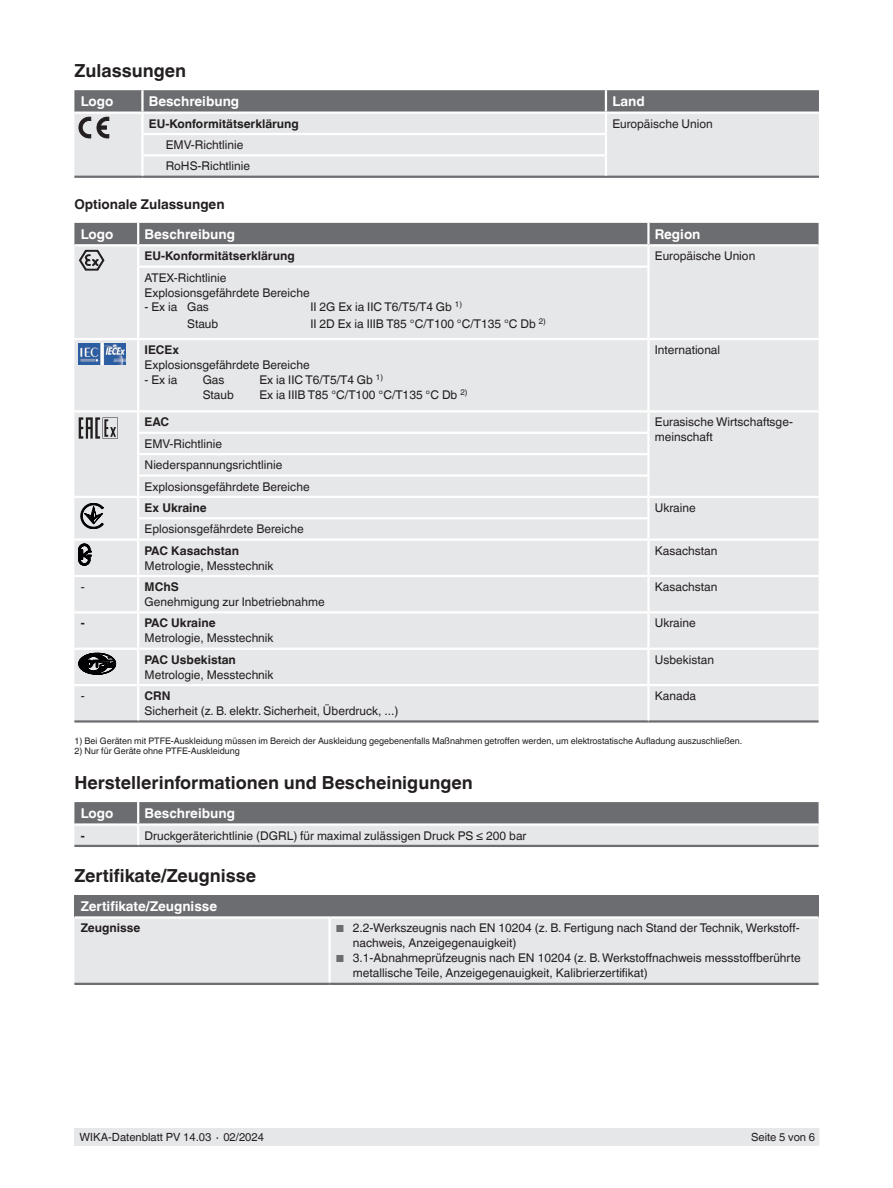
<style>
.page{position:relative;width:893px;height:1188px;background:#fff}
.page>*{position:absolute;margin:0;border:0;box-sizing:border-box;transform-origin:0 0}
.t1{font:700 18px "Helvetica World";color:#231f20}
.t2{font:700 13.5px "Helvetica World";color:#fff}
.t3{font:700 13.5px "Helvetica World";color:#231f20}
.t4{font:12px/15px "Helvetica World";color:#231f20}
.t5{font:700 12px "Helvetica World";color:#231f20}
.t6{font:11.25px "Helvetica World";color:#231f20}
.t7{font:9px "Helvetica World";color:#231f20}
.s1{font-size:10.2px;color:#6c6d70}
</style>
<div class="page">
<div style="left:75px;top:1128px;width:744px;height:17px;background:#e6e7e9"></div>
<hr style="left:142px;top:176px;width:464px;height:2px;background:#6c6d70">
<hr style="left:74px;top:176px;width:68px;height:2px;background:#6c6d70">
<hr style="left:606px;top:176px;width:213px;height:2px;background:#6c6d70">
<div style="left:74px;top:271px;width:745px;height:449px;background:#e6e7e9"></div>
<hr style="left:74px;top:338px;width:64px;height:2px;background:#fff">
<hr style="left:138px;top:338px;width:510px;height:2px;background:#fff">
<hr style="left:648px;top:338px;width:171px;height:2px;background:#fff">
<hr style="left:137px;top:517px;width:513px;height:2px;background:#fff">
<hr style="left:138px;top:539px;width:510px;height:2px;background:#fff">
<hr style="left:138px;top:410px;width:510px;height:3px;background:#fff">
<hr style="left:138px;top:611px;width:510px;height:2px;background:#fff">
<hr style="left:138px;top:684px;width:510px;height:2px;background:#fff">
<hr style="left:74px;top:720px;width:64px;height:3px;background:#6c6d70">
<hr style="left:138px;top:720px;width:510px;height:3px;background:#6c6d70">
<hr style="left:648px;top:720px;width:171px;height:3px;background:#6c6d70">
<hr style="left:137px;top:541px;width:2px;height:34px;background:#fff">
<hr style="left:647px;top:541px;width:3px;height:34px;background:#fff">
<hr style="left:137px;top:432px;width:513px;height:2px;background:#fff">
<hr style="left:137px;top:453px;width:513px;height:2px;background:#fff">
<hr style="left:137px;top:474px;width:513px;height:3px;background:#fff">
<hr style="left:137px;top:613px;width:2px;height:35px;background:#fff">
<hr style="left:647px;top:613px;width:3px;height:35px;background:#fff">
<hr style="left:138px;top:648px;width:510px;height:2px;background:#fff">
<hr style="left:648px;top:648px;width:171px;height:2px;background:#fff">
<hr style="left:74px;top:648px;width:64px;height:2px;background:#fff">
<hr style="left:138px;top:496px;width:510px;height:2px;background:#fff">
<hr style="left:74px;top:575px;width:64px;height:2px;background:#fff">
<hr style="left:138px;top:575px;width:510px;height:2px;background:#fff">
<hr style="left:137px;top:577px;width:2px;height:34px;background:#fff">
<hr style="left:648px;top:575px;width:171px;height:2px;background:#fff">
<hr style="left:647px;top:577px;width:3px;height:34px;background:#fff">
<hr style="left:137px;top:650px;width:2px;height:34px;background:#fff">
<hr style="left:647px;top:650px;width:3px;height:34px;background:#fff">
<hr style="left:74px;top:496px;width:64px;height:2px;background:#fff">
<hr style="left:137px;top:519px;width:2px;height:20px;background:#fff">
<hr style="left:648px;top:496px;width:171px;height:2px;background:#fff">
<hr style="left:647px;top:498px;width:3px;height:19px;background:#fff">
<hr style="left:647px;top:519px;width:3px;height:20px;background:#fff">
<hr style="left:74px;top:539px;width:64px;height:2px;background:#fff">
<hr style="left:648px;top:539px;width:171px;height:2px;background:#fff">
<hr style="left:648px;top:611px;width:171px;height:2px;background:#fff">
<hr style="left:648px;top:684px;width:171px;height:2px;background:#fff">
<hr style="left:74px;top:611px;width:64px;height:2px;background:#fff">
<hr style="left:74px;top:684px;width:64px;height:2px;background:#fff">
<hr style="left:647px;top:268px;width:3px;height:70px;background:#fff">
<hr style="left:647px;top:340px;width:3px;height:70px;background:#fff">
<hr style="left:648px;top:410px;width:171px;height:3px;background:#fff">
<hr style="left:137px;top:268px;width:2px;height:70px;background:#fff">
<hr style="left:137px;top:340px;width:2px;height:70px;background:#fff">
<hr style="left:74px;top:410px;width:64px;height:3px;background:#fff">
<hr style="left:647px;top:413px;width:3px;height:19px;background:#fff">
<hr style="left:647px;top:434px;width:3px;height:19px;background:#fff">
<hr style="left:647px;top:455px;width:3px;height:19px;background:#fff">
<hr style="left:647px;top:477px;width:3px;height:19px;background:#fff">
<hr style="left:647px;top:686px;width:3px;height:34px;background:#fff">
<svg style="left:137px;top:413px;width:2px;height:104px"></svg>
<hr style="left:137px;top:686px;width:2px;height:34px;background:#fff">
<svg style="left:81px;top:503px;width:22px;height:26px"></svg>
<hr style="left:74px;top:845px;width:64px;height:2px;background:#6c6d70">
<hr style="left:138px;top:845px;width:681px;height:2px;background:#6c6d70">
<svg style="left:74px;top:802px;width:745px;height:44px;background:#a9a9ac"></svg>
<hr style="left:137px;top:802px;width:2px;height:21px;background:#fff">
<div style="left:74px;top:895px;width:745px;height:22px;background:#6c6d70"></div>
<div style="left:74px;top:919px;width:745px;height:64px;background:#e6e7e9"></div>
<hr style="left:74px;top:916px;width:257px;height:3px;background:#fff">
<hr style="left:328px;top:919px;width:3px;height:64px;background:#fff">
<hr style="left:331px;top:916px;width:488px;height:3px;background:#fff">
<hr style="left:74px;top:983px;width:256px;height:2px;background:#6c6d70">
<hr style="left:330px;top:983px;width:489px;height:2px;background:#6c6d70">
<svg style="left:74px;top:90px;width:745px;height:86px;background:#c8c9cb"></svg>
<svg style="left:74px;top:223px;width:745px;height:48px;background:#b1b2b4"></svg>
<img style="left:79px;top:343px;width:47px;height:22px">
<svg style="left:79px;top:417px;width:39px;height:22px"></svg>
<svg style="left:79px;top:544px;width:12px;height:21px"></svg>
<svg style="left:79px;top:653px;width:37px;height:22px"></svg>
<h1 class="t1" style="left:74px;top:60px;width:113px">Zulassungen</h1>
<p class="t2" style="left:81px;top:94px;width:34px">Logo</p>
<p class="t2" style="left:149px;top:94px;width:92px">Beschreibung</p>
<p class="t2" style="left:612px;top:94px;width:34px">Land</p>
<p class="t5" style="left:149px;top:116px;width:152px">EU-Konformitätserklärung</p>
<p class="t4" style="left:612px;top:116px;width:102px">Europäische Union</p>
<p class="t4" style="left:166px;top:134px;width:86px;line-height:21.3px">EMV-Richtlinie<br>RoHS-Richtlinie</p>
<p class="t3" style="left:74px;top:197px;width:152px">Optionale Zulassungen</p>
<p class="t2" style="left:81px;top:226px;width:34px">Logo</p>
<p class="t2" style="left:145px;top:226px;width:92px">Beschreibung</p>
<p class="t2" style="left:655px;top:226px;width:47px">Region</p>
<p class="t5" style="left:145px;top:249px;width:152px">EU-Konformitätserklärung</p>
<p class="t4" style="left:655px;top:249px;width:102px">Europäische Union</p>
<p class="t4" style="left:145px;top:270px;width:167px">ATEX-Richtlinie<br>Explosionsgefährdete Bereiche</p>
<p class="t4" style="left:145px;top:300px;width:66px">- Ex ia Gas</p>
<p class="t4" style="left:310px;top:300px;width:153px">II 2G Ex ia IIC T6/T5/T4 Gb <sup>1)</sup></p>
<p class="t4" style="left:187px;top:317px;width:33px">Staub</p>
<p class="t4" style="left:310px;top:317px;width:237px">II 2D Ex ia IIIB T85 °C/T100 °C/T135 °C Db <sup>2)</sup></p>
<p class="t5" style="left:145px;top:343px;width:36px">IECEx</p>
<p class="t4" style="left:145px;top:357px;width:167px">Explosionsgefährdete Bereiche</p>
<p class="t4" style="left:145px;top:372px;width:34px">- Ex ia</p>
<p class="t4" style="left:203px;top:372px;width:23px">Gas</p>
<p class="t4" style="left:259px;top:372px;width:125px">Ex ia IIC T6/T5/T4 Gb <sup>1)</sup></p>
<p class="t4" style="left:203px;top:387px;width:33px">Staub</p>
<p class="t4" style="left:259px;top:387px;width:210px">Ex ia IIIB T85 °C/T100 °C/T135 °C Db <sup>2)</sup></p>
<p class="t4" style="left:655px;top:342px;width:67px">International</p>
<p class="t5" style="left:145px;top:415px;width:26px">EAC</p>
<p class="t4" style="left:655px;top:415px;width:140px">Eurasische Wirtschaftsge&shy;meinschaft</p>
<p class="t4" style="left:145px;top:433px;width:167px;line-height:21.3px">EMV-Richtlinie<br>Niederspannungsrichtlinie<br>Explosionsgefährdete Bereiche</p>
<p class="t5" style="left:145px;top:501px;width:64px">Ex Ukraine</p>
<p class="t4" style="left:655px;top:500px;width:42px">Ukraine</p>
<p class="t4" style="left:145px;top:522px;width:161px">Eplosionsgefährdete Bereiche</p>
<p class="t5" style="left:145px;top:543px;width:96px">PAC Kasachstan</p>
<p class="t4" style="left:145px;top:558px;width:130px">Metrologie, Messtechnik</p>
<p class="t4" style="left:655px;top:543px;width:64px">Kasachstan</p>
<p class="t4" style="left:81px;top:579px;width:5px">-</p>
<p class="t5" style="left:145px;top:580px;width:36px">MChS</p>
<p class="t4" style="left:145px;top:594px;width:182px">Genehmigung zur Inbetriebnahme</p>
<p class="t4" style="left:655px;top:579px;width:64px">Kasachstan</p>
<p class="t5" style="left:81px;top:616px;width:5px">-</p>
<p class="t5" style="left:145px;top:616px;width:73px">PAC Ukraine</p>
<p class="t4" style="left:145px;top:631px;width:130px">Metrologie, Messtechnik</p>
<p class="t4" style="left:655px;top:616px;width:42px">Ukraine</p>
<p class="t5" style="left:145px;top:653px;width:93px">PAC Usbekistan</p>
<p class="t4" style="left:145px;top:667px;width:130px">Metrologie, Messtechnik</p>
<p class="t4" style="left:655px;top:652px;width:61px">Usbekistan</p>
<p class="t4" style="left:81px;top:688px;width:5px">-</p>
<p class="t5" style="left:145px;top:689px;width:27px">CRN</p>
<p class="t4" style="left:145px;top:703px;width:255px">Sicherheit (z. B. elektr. Sicherheit, Überdruck, ...)</p>
<p class="t4" style="left:655px;top:688px;width:43px">Kanada</p>
<p class="t7" style="left:74px;top:735px;width:669px">1) Bei Geräten mit PTFE-Auskleidung müssen im Bereich der Auskleidung gegebenenfalls Maßnahmen getroffen werden, um elektrostatische Aufladung auszuschließen.</p>
<p class="t7" style="left:74px;top:746px;width:167px">2) Nur für Geräte ohne PTFE-Auskleidung</p>
<h1 class="t1" style="left:74px;top:772px;width:400px">Herstellerinformationen und Bescheinigungen</h1>
<p class="t2" style="left:81px;top:806px;width:34px">Logo</p>
<p class="t2" style="left:145px;top:806px;width:92px">Beschreibung</p>
<p class="t5" style="left:81px;top:828px;width:5px">-</p>
<p class="t4" style="left:145px;top:828px;width:383px">Druckgeräterichtlinie (DGRL) für maximal zulässigen Druck PS ≤ 200 bar</p>
<h1 class="t1" style="left:74px;top:865px;width:183px">Zertifikate/Zeugnisse</h1>
<p class="t2" style="left:81px;top:899px;width:138px">Zertifikate/Zeugnisse</p>
<p class="t5" style="left:81px;top:921px;width:61px">Zeugnisse</p>
<p class="t4" style="left:353px;top:921px;width:448px;text-indent:-17px"><span class="s1">■</span> 2.2-Werkszeugnis nach EN 10204 (z. B. Fertigung nach Stand der Technik, Werkstoff&shy;nachweis, Anzeigegenauigkeit)</p>
<p class="t4" style="left:353px;top:951px;width:449px;text-indent:-17px"><span class="s1">■</span> 3.1-Abnahmeprüfzeugnis nach EN 10204 (z. B. Werkstoffnachweis messstoffberührte metallische Teile, Anzeigegenauigkeit, Kalibrierzertifikat)</p>
<p class="t6" style="left:80px;top:1131px;width:186px">WIKA-Datenblatt PV 14.03 ∙ 02/2024</p>
<p class="t6" style="left:751px;top:1131px;width:66px">Seite 5 von 6</p>
</div>
